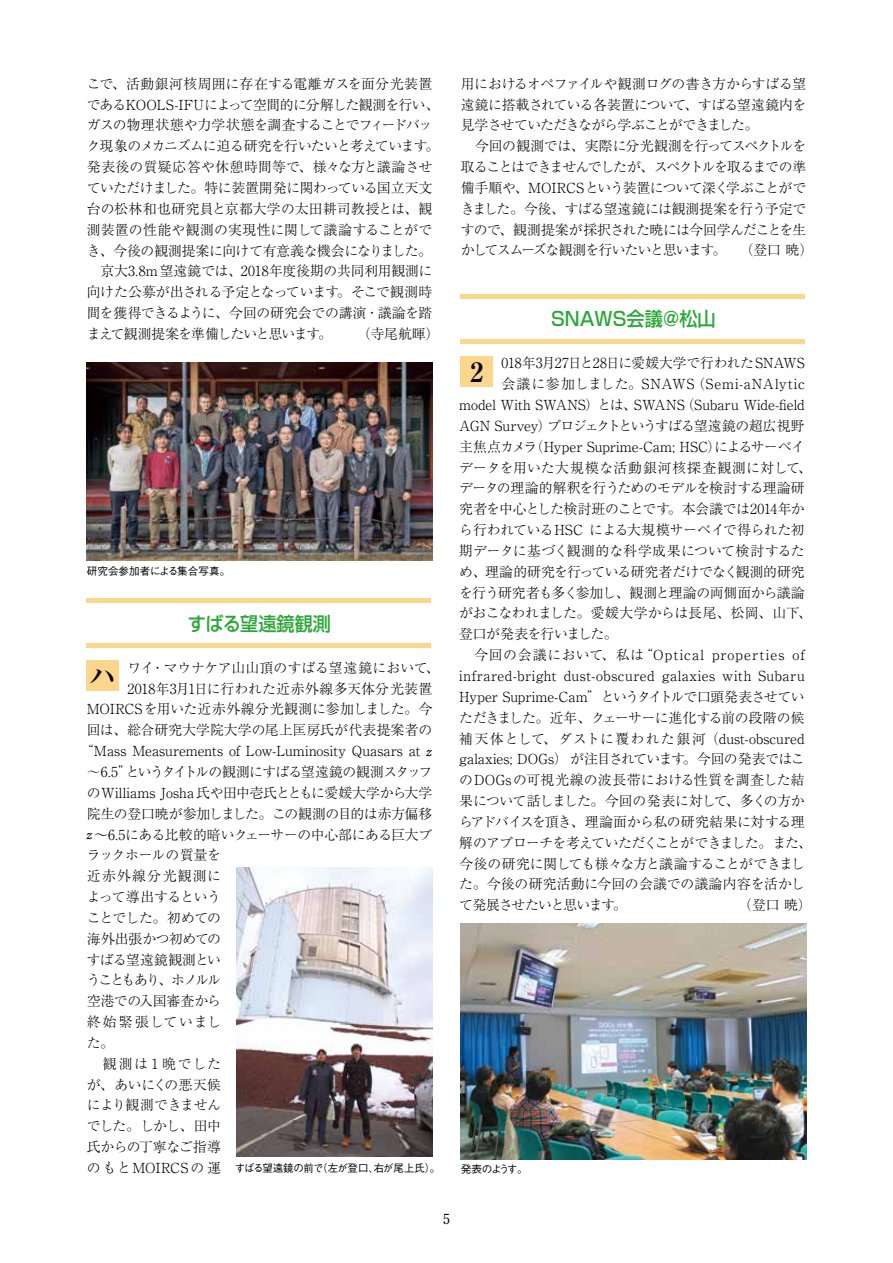
<style>
.page{position:relative;width:893px;height:1263px;background:#fff}
.page>*{position:absolute;margin:0;border:0;box-sizing:border-box;transform-origin:0 0}
.t1{font:700 26.55px "Ryumin Pro";color:#000}
.t2{font:500 19.2px "Shin Go Pro";color:#2aa738;scale:.95 1}
.t3{font:300 13.8px/20.9px "Ryumin Pro";letter-spacing:-.015em;color:#000}
.t4{font:300 13.8px/20.9px "Ryumin Pro";letter-spacing:-.05em;color:#000}
.t5{font:300 13.8px "Ryumin Pro";letter-spacing:-.045em;color:#000}
.t6{font:300 13.8px "Ryumin Pro";letter-spacing:.005em;color:#000}
.t7{font:300 13.8px "Ryumin Pro";letter-spacing:.01em;color:#000}
.t8{font:300 13.8px "Ryumin Pro";letter-spacing:.015em;color:#000}
.t9{font:300 13.8px "Ryumin Pro";letter-spacing:.035em;color:#000}
.t10{font:300 13.8px "Ryumin Pro";letter-spacing:-.055em;color:#000}
.t11{font:300 13.8px "Ryumin Pro";letter-spacing:.065em;color:#000}
.t12{font:300 13.8px "Ryumin Pro";letter-spacing:.055em;color:#000}
.t13{font:300 13.8px "Ryumin Pro";letter-spacing:-.07em;color:#000}
.t14{font:300 13.8px "Ryumin Pro";letter-spacing:.04em;color:#000}
.t15{font:300 13.8px "Ryumin Pro";letter-spacing:-.13em;color:#000}
.t16{font:300 13.8px "Ryumin Pro";letter-spacing:.06em;color:#000}
.t17{font:300 13.8px "Ryumin Pro";letter-spacing:-.035em;color:#000}
.t18{font:300 13.8px "Ryumin Pro";letter-spacing:-.04em;color:#000}
.t19{font:300 13.8px "Ryumin Pro";letter-spacing:.09em;color:#000}
.t20{font:300 13.8px "Ryumin Pro";letter-spacing:.1em;color:#000}
.t21{font:300 13.8px "Ryumin Pro";letter-spacing:.08em;color:#000}
.t22{font:700 13.8px "Futo Min A101 Pro";color:#000}
.t23{font:500 10.65px "Gothic BBB Pro";letter-spacing:-.02em;color:#000}
.t24{font:500 10.65px "Gothic BBB Pro";color:#000}
.s1{font-family:"Hoefler Text";font-weight:400;font-style:italic}
.s2{font-family:"Koz Min Pro";font-weight:400}
</style>
<div class="page">
<hr style="left:87px;top:644px;width:344px;height:4px;background:#fcd68c">
<div style="left:87px;top:598px;width:344px;height:5px;background:#fcd68c"></div>
<div style="left:461px;top:339px;width:344px;height:5px;background:#fcd68c"></div>
<hr style="left:461px;top:294px;width:344px;height:4px;background:#fcd68c">
<div style="left:87px;top:661px;width:32px;height:30px;background:#fcd68c"></div>
<div style="left:461px;top:356px;width:32px;height:31px;background:#fcd68c"></div>
<img style="left:87px;top:363px;width:345px;height:198px">
<img style="left:461px;top:924px;width:345px;height:235px">
<img style="left:237px;top:867px;width:195px;height:290px">
<p class="t3" style="left:87px;top:72px;width:354px">こで、活動銀河核周囲に存在する電離ガスを面分光装置であるKOOLS-IFUによって空間的に分解した観測を行い、ガスの物理状態や力学状態を調査することでフィードバック現象のメカニズムに迫る研究を行いたいと考えています。発表後の質疑応答や休憩時間等で、様々な方と議論させていただけました。特に装置開発に関わっている国立天文台の松林和也研究員と京都大学の太田耕司教授とは、観測装置の性能や観測の実現性に関して議論することができ、今後の観測提案に向けて有意義な機会になりました。　京大3.8m望遠鏡では、2018年度後期の共同利用観測に向けた公募が出される予定となっています。そこで観測時間を獲得できるように、今回の研究会での講演・議論を踏まえて観測提案を準備したいと思います。</p>
<p class="t3" style="left:357px;top:322px;width:84px">（寺尾航暉）</p>
<p class="t4" style="left:461px;top:72px;width:354px">用におけるオペファイルや観測ログの書き方からすばる望遠鏡に搭載されている各装置について、すばる望遠鏡内を見学させていただきながら学ぶことができました。<br>　今回の観測では、実際に分光観測を行ってスペクトルを取ることはできませんでしたが、スペクトルを取るまでの準備手順や、MOIRCSという装置について深く学ぶことができました。今後、すばる望遠鏡には観測提案を行う予定ですので、観測提案が採択された暁には今回学んだことを生かしてスムーズな観測を行いたいと思います。 （登口 暁）</p>
<h2 class="t2" style="left:551px;top:303px;width:175px">SNAWS会議＠松山</h2>
<p class="t3" style="left:501px;top:352px;width:305px">018年3月27日と28日に愛媛大学で行われたSNAWS</p>
<p class="t12" style="left:501px;top:373px;width:305px">会議に参加しました。SNAWS（Semi-aNAlytic</p>
<p class="t3" style="left:459px;top:393px;width:347px">model With SWANS）とは、SWANS（Subaru Wide-field</p>
<p class="t3" style="left:459px;top:414px;width:347px">AGN Survey）プロジェクトというすばる望遠鏡の超広視野</p>
<p class="t3" style="left:459px;top:435px;width:347px">主焦点カメラ（Hyper Suprime-Cam; HSC）によるサーベイ</p>
<p class="t14" style="left:459px;top:457px;width:354px">データを用いた大規模な活動銀河核探査観測に対して、</p>
<p class="t5" style="left:459px;top:477px;width:347px">データの理論的解釈を行うためのモデルを検討する理論研</p>
<p class="t3" style="left:459px;top:497px;width:347px">究者を中心とした検討班のことです。本会議では2014年か</p>
<p class="t3" style="left:459px;top:518px;width:347px">ら行われているHSC による大規模サーベイで得られた初</p>
<p class="t7" style="left:459px;top:540px;width:347px">期データに基づく観測的な科学成果について検討するた</p>
<p class="t3" style="left:459px;top:560px;width:347px">め、理論的研究を行っている研究者だけでなく観測的研究</p>
<p class="t5" style="left:459px;top:582px;width:347px">を行う研究者も多く参加し、観測と理論の両側面から議論</p>
<p class="t3" style="left:459px;top:602px;width:354px">がおこなわれました。愛媛大学からは長尾、松岡、山下、</p>
<p class="t5" style="left:459px;top:623px;width:160px">登口が発表を行いました。</p>
<p class="t11" style="left:459px;top:644px;width:347px">　今回の会議において、私は“Optical properties of</p>
<p class="t9" style="left:459px;top:665px;width:347px">infrared-bright dust-obscured galaxies with Subaru</p>
<p class="t3" style="left:459px;top:685px;width:347px">Hyper Suprime-Cam”というタイトルで口頭発表させてい</p>
<p class="t5" style="left:459px;top:707px;width:347px">ただきました。近年、クェーサーに進化する前の段階の候</p>
<p class="t7" style="left:459px;top:727px;width:347px">補天体として、ダストに覆われた銀河 （dust-obscured</p>
<p class="t3" style="left:459px;top:748px;width:347px">galaxies; DOGs）が注目されています。今回の発表ではこ</p>
<p class="t8" style="left:459px;top:769px;width:347px">のDOGsの可視光線の波長帯における性質を調査した結</p>
<p class="t3" style="left:459px;top:789px;width:347px">果について話しました。今回の発表に対して、多くの方か</p>
<p class="t3" style="left:459px;top:810px;width:347px">らアドバイスを頂き、理論面から私の研究結果に対する理</p>
<p class="t10" style="left:459px;top:832px;width:354px">解のアプローチを考えていただくことができました。また、</p>
<p class="t5" style="left:459px;top:852px;width:347px">今後の研究に関しても様々な方と議論することができまし</p>
<p class="t8" style="left:459px;top:873px;width:347px">た。今後の研究活動に今回の会議での議論内容を活かし</p>
<p class="t13" style="left:459px;top:894px;width:354px">て発展させたいと思います。　　　　　　　　 （登口 暁）</p>
<h1 class="t1" style="left:470px;top:350px;width:15px">2</h1>
<p class="t24" style="left:87px;top:562px;width:145px">研究会参加者による集合写真。</p>
<h2 class="t2" style="left:188px;top:607px;width:152px">すばる望遠鏡観測</h2>
<p class="t3" style="left:127px;top:656px;width:313px">ワイ・マウナケア山山頂のすばる望遠鏡において、</p>
<p class="t6" style="left:127px;top:678px;width:306px">2018年3月1日に行われた近赤外線多天体分光装置</p>
<p class="t6" style="left:87px;top:698px;width:347px">MOIRCSを用いた近赤外線分光観測に参加しました。今</p>
<p class="t6" style="left:87px;top:719px;width:347px">回は、総合研究大学院大学の尾上匡房氏が代表提案者の</p>
<p class="t6" style="left:80px;top:740px;width:354px">“Mass Measurements of Low-Luminosity Quasars at <span class="s1">z</span></p>
<p class="t4" style="left:87px;top:760px;width:347px">〜6.5”というタイトルの観測にすばる望遠鏡の観測スタッフ</p>
<p class="t3" style="left:87px;top:781px;width:347px">のWilliams Josha 氏や田中壱氏とともに愛媛大学から大学</p>
<p class="t3" style="left:87px;top:802px;width:347px">院生の登口暁が参加しました。この観測の目的は赤方偏移</p>
<p class="t3" style="left:87px;top:823px;width:347px"><span class="s1">z</span><span class="s2">〜</span>6.5にある比較的暗いクェーサーの中心部にある巨大ブ</p>
<p class="t17" style="left:87px;top:844px;width:136px">ラックホールの質量を</p>
<p class="t19" style="left:87px;top:865px;width:136px">近赤外線分光観測に</p>
<p class="t5" style="left:87px;top:886px;width:136px">よって導出するという</p>
<p class="t10" style="left:87px;top:907px;width:136px">ことでした。初めての</p>
<p class="t3" style="left:87px;top:927px;width:136px">海外出張かつ初めての</p>
<p class="t18" style="left:87px;top:948px;width:136px">すばる望遠鏡観測とい</p>
<p class="t15" style="left:87px;top:969px;width:136px">うこともあり、ホノルル</p>
<p class="t3" style="left:87px;top:989px;width:136px">空港での入国審査から</p>
<p class="t20" style="left:87px;top:1011px;width:136px">終始緊張していまし</p>
<p class="t3" style="left:87px;top:1031px;width:29px">た。</p>
<p class="t21" style="left:87px;top:1053px;width:136px">　観測は１晩でした</p>
<p class="t3" style="left:87px;top:1073px;width:136px">が、あいにくの悪天候</p>
<p class="t3" style="left:87px;top:1094px;width:136px">により観測できません</p>
<p class="t3" style="left:87px;top:1114px;width:136px">でした。しかし、田中</p>
<p class="t3" style="left:87px;top:1135px;width:136px">氏からの丁寧なご指導</p>
<p class="t16" style="left:87px;top:1157px;width:136px">のもとMOIRCSの運</p>
<h1 class="t1" style="left:90px;top:655px;width:28px">ハ</h1>
<p class="t23" style="left:235px;top:1160px;width:207px">すばる望遠鏡の前で（左が登口、右が尾上氏）。</p>
<p class="t23" style="left:461px;top:1160px;width:68px">発表のようす。</p>
<p class="t22" style="left:443px;top:1207px;width:9px">5</p>
</div>
